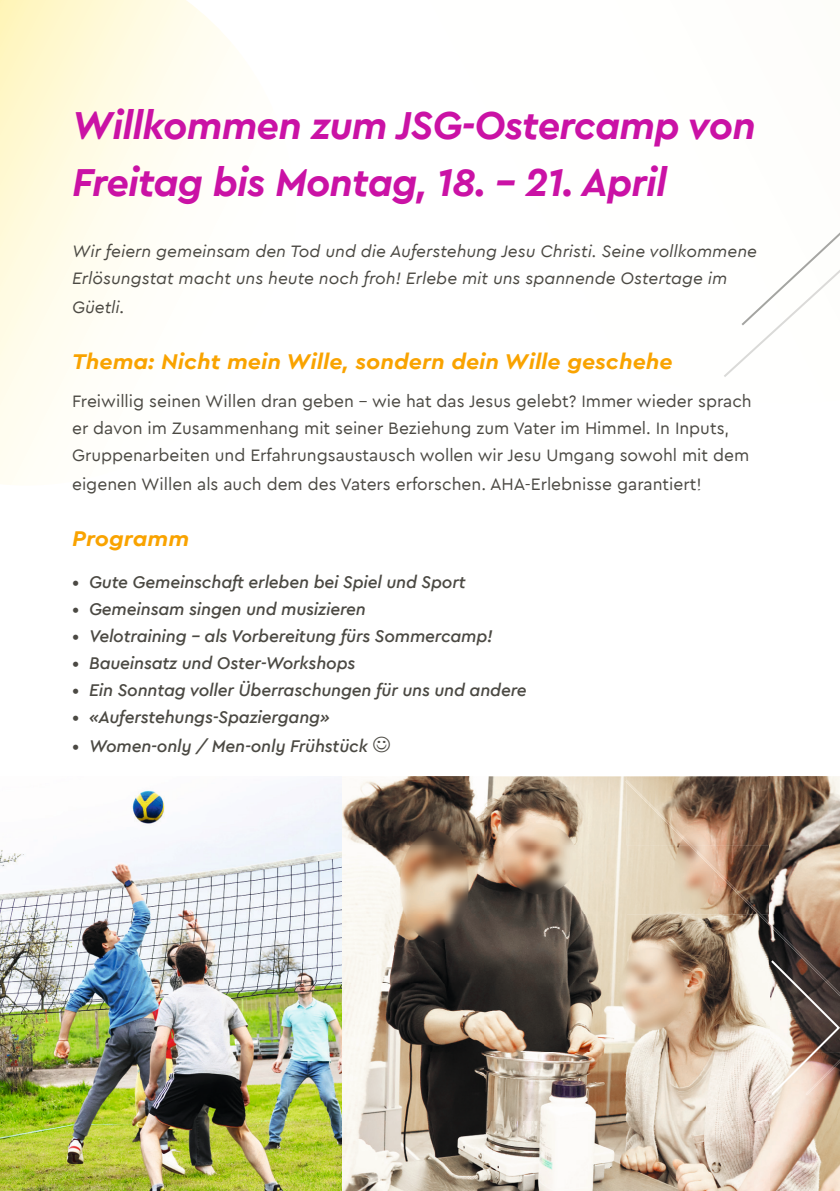
<style>
.page{position:relative;width:840px;height:1191px;background:#fff}
.page>*{position:absolute;margin:0;border:0;box-sizing:border-box;transform-origin:0 0}
.t1{font:italic 700 40px/56.6px "Cera PRO";letter-spacing:-.02em;color:#ca12a5}
.t2{font:italic 700 22px "Cera PRO";color:#f9a300;scale:1.07 1}
.t3{font:17.4px/27px "Cera PRO";color:#4b4943}
.t4{font:italic 500 17.4px "Cera PRO";letter-spacing:-.01em;color:#4b4943}
.t5{font:italic 17.4px/27px "Cera PRO";color:#4b4943}
.s1{font-size:17.6px}
</style>
<div class="page">
<svg style="left:0;top:0;width:231px;height:485px"></svg>
<svg style="left:724px;top:233px;width:115px;height:144px"></svg>
<img style="left:0;top:776px;width:839px;height:415px">
<img style="left:625px;top:780px;width:71px;height:73px">
<img style="left:696px;top:850px;width:72px;height:74px">
<img style="left:768px;top:921px;width:71px;height:174px">
<h1 class="t1" style="left:72px;top:96px;width:685px">Willkommen zum JSG-Ostercamp von<br>Freitag bis Montag, 18. – 21. April</h1>
<p class="t5" style="left:72px;top:237px;width:686px">Wir feiern gemeinsam den Tod und die Auferstehung Jesu Christi. Seine vollkommene<br>Erlösungstat macht uns heute noch froh! Erlebe mit uns spannende Ostertage im</p>
<p class="t5" style="left:72px;top:293px;width:54px">Güetli<span class="s1">.</span></p>
<p class="t2" style="left:72px;top:347px;width:562px">Thema: Nicht mein Wille, sondern dein Wille geschehe</p>
<p class="t3" style="left:72px;top:387px;width:680px">Freiwillig seinen Willen dran geben – wie hat das Jesus gelebt? Immer wieder sprach er davon im Zusammenhang mit seiner Beziehung zum Vater im Himmel. In Inputs,<br>Gruppenarbeiten und Erfahrungsaustausch wollen wir Jesu Umgang sowohl mit dem</p>
<p class="t3" style="left:72px;top:470px;width:630px">eigenen Willen als auch dem des Vaters erforschen. AHA-Erlebnisse garantiert!</p>
<p class="t2" style="left:72px;top:524px;width:111px">Programm</p>
<p class="t4" style="left:72px;top:571px;width:395px">• Gute Gemeinschaft erleben bei Spiel und Sport</p>
<p class="t4" style="left:72px;top:598px;width:295px">• Gemeinsam singen und musizieren</p>
<p class="t4" style="left:72px;top:625px;width:422px">• Velotraining – als Vorbereitung fürs Sommercamp!</p>
<p class="t4" style="left:72px;top:652px;width:285px">• Baueinsatz und Oster-Workshops</p>
<p class="t4" style="left:72px;top:679px;width:456px">• Ein Sonntag voller Überraschungen für uns und andere</p>
<p class="t4" style="left:72px;top:706px;width:259px">• «Auferstehungs-Spaziergang»</p>
<p class="t4" style="left:72px;top:734px;width:297px">• Women-only / Men-only Frühstück</p>
</div>
